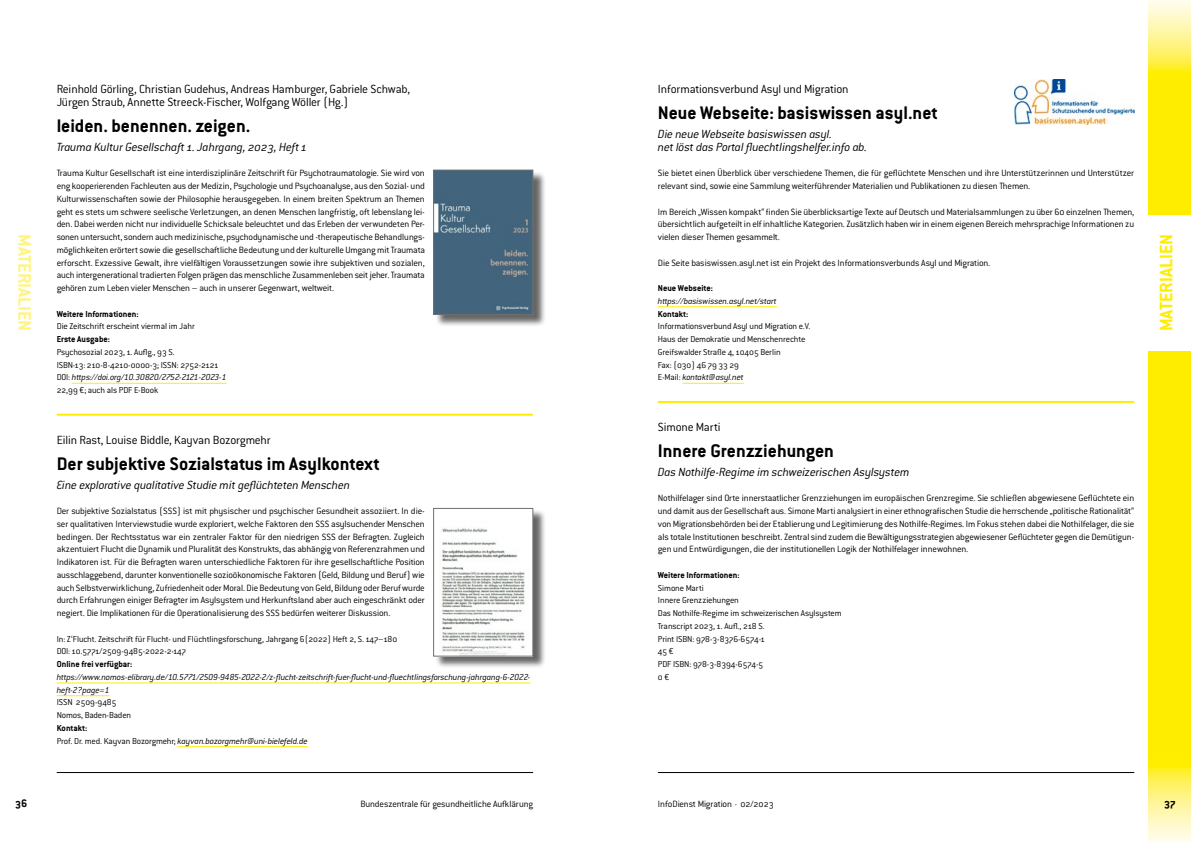
<style>
.page{position:relative;width:1191px;height:842px;background:#fff}
.page>*{position:absolute;margin:0;border:0;box-sizing:border-box;transform-origin:0 0}
.T02_Veranstaltungstitel{font:700 20px "Conduit ITC Pro";color:#000}
.t1{font:700 20px "Conduit ITC Pro";color:#ffed00}
.t2{font:700 20px "Conduit ITC Pro";color:#fff481}
.T03_Beschreibung_der_Veranstaltung{font:italic 300 13px/12.8px "Conduit ITC Pro";letter-spacing:-.015em;color:#000}
.T01_Veranstalter{font:300 13px/12.8px "Conduit ITC Pro";letter-spacing:-.015em;color:#000}
.T01_Veranstalter_2ter{font:300 13px "Conduit ITC Pro";letter-spacing:-.015em;color:#000}
.t3{font:700 12px "Conduit ITC Pro";color:#000}
.T05_Fließtext{font:300 10px/12.8px "Conduit ITC Pro";letter-spacing:-.015em;color:#000;text-align:justify}
.T07_Daten{font:300 9.5px "Conduit ITC Pro";letter-spacing:-.01em;color:#000}
.T07_Daten-2{font:italic 300 9.5px/12.7px "Conduit ITC Pro";letter-spacing:-.015em;color:#000}
.T07_Daten-3{font:700 9.5px "Conduit ITC Pro";color:#000}
.s1{font-style:normal}
</style>
<div class="page">
<div style="left:1148px;top:79px;width:43px;height:678px;background:#ffed00"></div>
<svg style="left:1148px;top:757px;width:43px;height:85px;background:#fff482"></svg>
<svg style="left:1148px;top:0;width:43px;height:79px;background:#fff485"></svg>
<hr style="left:658px;top:772px;width:476px;height:1px;background:#000">
<hr style="left:57px;top:772px;width:476px;height:1px;background:#000">
<div style="left:1148px;top:215px;width:43px;height:135px;background:#fff"></div>
<hr style="left:658px;top:306px;width:119px;height:1px;background:#ffed00">
<hr style="left:682px;top:383px;width:62px;height:1px;background:#ffed00">
<hr style="left:658px;top:401px;width:476px;height:2px;background:#ffed00">
<hr style="left:72px;top:383px;width:154px;height:1px;background:#ffed00">
<hr style="left:57px;top:414px;width:476px;height:2px;background:#ffed00">
<hr style="left:57px;top:683px;width:473px;height:1px;background:#ffed00">
<hr style="left:57px;top:695px;width:53px;height:1px;background:#ffed00">
<hr style="left:178px;top:746px;width:130px;height:1px;background:#ffed00">
<div style="left:435px;top:509px;width:111px;height:160px;background:#000;opacity:.6"></div>
<img style="left:435px;top:510px;width:96px;height:144px">
<div style="left:433px;top:508px;width:100px;height:148px;border:1px solid #6f6f6e"></div>
<div style="left:435px;top:171px;width:111px;height:156px;background:#000;opacity:.6"></div>
<img style="left:435px;top:172px;width:96px;height:141px">
<div style="left:433px;top:170px;width:100px;height:145px;border:1px solid #6f6f6e"></div>
<img style="left:1014px;top:79px;width:120px;height:45px">
<h1 class="t2" style="left:36px;top:234px;width:99px;rotate:90deg">MATERIALIEN</h1>
<p class="T01_Veranstalter" style="left:57px;top:83px;width:355px">Reinhold Görling, Christian Gudehus, Andreas Hamburger, Gabriele Schwab,<br>Jürgen Straub, Annette Streeck-Fischer, Wolfgang Wöller (Hg.)</p>
<h1 class="T02_Veranstaltungstitel" style="left:57px;top:114px;width:195px">leiden. benennen. zeigen.</h1>
<p class="T03_Beschreibung_der_Veranstaltung" style="left:57px;top:140px;width:252px">Trauma Kultur Gesellschaft 1. Jahrgang, 2023, Heft 1</p>
<p class="T05_Fließtext" style="left:57px;top:167px;width:370px">Trauma Kultur Gesellschaft ist eine interdisziplinäre Zeitschrift für Psychotraumatologie. Sie wird von eng kooperierenden Fachleuten aus der Medizin, Psychologie und Psychoanalyse, aus den Sozial- und Kulturwissenschaften sowie der Philosophie herausgegeben. In einem breiten Spektrum an Themen geht es stets um schwere seelische Verletzungen, an denen Menschen langfristig, oft lebenslang lei&shy;den. Dabei werden nicht nur individuelle Schicksale beleuchtet und das Erleben der verwundeten Per&shy;sonen untersucht, sondern auch medizinische, psychodynamische und -therapeutische Behandlungs&shy;möglichkeiten erörtert sowie die gesellschaftliche Bedeutung und der kulturelle Umgang mit Traumata erforscht. Exzessive Gewalt, ihre vielfältigen Voraussetzungen sowie ihre subjektiven und sozialen, auch intergenerational tradierten Folgen prägen das menschliche Zusammenleben seit jeher. Traumata gehören zum Leben vieler Menschen – auch in unserer Gegenwart, weltweit.</p>
<p class="T07_Daten-3" style="left:57px;top:308px;width:83px">Weitere Informationen:</p>
<p class="T07_Daten" style="left:57px;top:321px;width:140px">Die Zeitschrift erscheint viermal im Jahr</p>
<p class="T07_Daten-3" style="left:57px;top:334px;width:55px">Erste Ausgabe:</p>
<p class="T07_Daten" style="left:57px;top:347px;width:118px">Psychosozial 2023, 1. Auflg., 93 S.</p>
<p class="T07_Daten" style="left:57px;top:359px;width:163px">ISBN-13: 210-8-4210-0000-3; ISSN: 2752-2121</p>
<p class="T07_Daten-2" style="left:57px;top:371px;width:171px"><span class="s1">DOI:</span> https://doi.org/10.30820/2752-2121-2023-1</p>
<p class="T07_Daten" style="left:57px;top:385px;width:103px">22,99 €; auch als PDF E-Book</p>
<p class="T01_Veranstalter_2ter" style="left:57px;top:433px;width:216px">Eilin Rast, Louise Biddle, Kayvan Bozorgmehr</p>
<h1 class="T02_Veranstaltungstitel" style="left:57px;top:452px;width:325px">Der subjektive Sozialstatus im Asylkontext</h1>
<p class="T03_Beschreibung_der_Veranstaltung" style="left:57px;top:478px;width:295px">Eine explorative qualitative Studie mit geflüchteten Menschen</p>
<p class="T05_Fließtext" style="left:57px;top:505px;width:370px">Der subjektive Sozialstatus (SSS) ist mit physischer und psychischer Gesundheit assoziiert. In die&shy;ser qualitativen Interviewstudie wurde exploriert, welche Faktoren den SSS asylsuchender Menschen bedingen. Der Rechtsstatus war ein zentraler Faktor für den niedrigen SSS der Befragten. Zugleich akzentuiert Flucht die Dynamik und Pluralität des Konstrukts, das abhängig von Referenzrahmen und Indikatoren ist. Für die Befragten waren unterschiedliche Faktoren für ihre gesellschaftliche Position ausschlaggebend, darunter konventionelle sozioökonomische Faktoren (Geld, Bildung und Beruf) wie auch Selbstverwirklichung, Zufriedenheit oder Moral. Die Bedeutung von Geld, Bildung oder Beruf wurde durch Erfahrungen einiger Befragter im Asylsystem und Herkunftsland aber auch eingeschränkt oder negiert. Die Implikationen für die Operationalisierung des SSS bedürfen weiterer Diskussion.</p>
<p class="T07_Daten" style="left:57px;top:634px;width:342px">In: Z‘Flucht. Zeitschrift für Flucht- und Flüchtlingsforschung, Jahrgang 6(2022) Heft 2, S. 147–180</p>
<p class="T07_Daten" style="left:57px;top:646px;width:131px">DOI: 10.5771/2509-9485-2022-2-147</p>
<p class="T07_Daten-3" style="left:57px;top:659px;width:77px">Online frei verfügbar:</p>
<p class="T07_Daten-2" style="left:57px;top:671px;width:475px">https://www.nomos-elibrary.de/10.5771/2509-9485-2022-2/z-flucht-zeitschrift-fuer-flucht-und-fluechtlingsforschung-jahrgang-6-2022- heft-2?page=1</p>
<p class="T07_Daten" style="left:57px;top:697px;width:61px">ISSN 2509-9485</p>
<p class="T07_Daten" style="left:57px;top:710px;width:76px">Nomos, Baden-Baden</p>
<p class="T07_Daten-3" style="left:57px;top:722px;width:32px">Kontakt:</p>
<p class="T07_Daten-2" style="left:57px;top:734px;width:253px"><span class="s1">Prof. Dr. med. Kayvan Bozorgmehr;</span> kayvan.bozorgmehr@uni-bielefeld.de</p>
<p class="T01_Veranstalter" style="left:658px;top:83px;width:192px">Informationsverbund Asyl und Migration</p>
<h1 class="T02_Veranstaltungstitel" style="left:658px;top:101px;width:281px">Neue Webseite: basiswissen asyl.net</h1>
<p class="T03_Beschreibung_der_Veranstaltung" style="left:658px;top:128px;width:211px">Die neue Webseite basiswissen asyl.<br>net löst das Portal fluechtlingshelfer.info ab.</p>
<p class="T05_Fließtext" style="left:658px;top:167px;width:478px">Sie bietet einen Überblick über verschiedene Themen, die für geflüchtete Menschen und ihre Unterstützerinnen und Unterstützer relevant sind, sowie eine Sammlung weiterführender Materialien und Publikationen zu diesen Themen.</p>
<p class="T05_Fließtext" style="left:658px;top:205px;width:478px">Im Bereich „Wissen kompakt“ finden Sie überblicksartige Texte auf Deutsch und Materialsammlungen zu über 60 einzelnen Themen, übersichtlich aufgeteilt in elf inhaltliche Kategorien. Zusätzlich haben wir in einem eigenen Bereich mehrsprachige Informationen zu vielen dieser Themen gesammelt.</p>
<p class="T05_Fließtext" style="left:658px;top:256px;width:333px">Die Seite basiswissen.asyl.net ist ein Projekt des Informationsverbunds Asyl und Migration.</p>
<p class="T07_Daten-3" style="left:658px;top:283px;width:57px">Neue Webseite:</p>
<p class="T07_Daten-2" style="left:658px;top:295px;width:120px">https://basiswissen.asyl.net/start</p>
<p class="T07_Daten-3" style="left:658px;top:308px;width:32px">Kontakt:</p>
<p class="T07_Daten" style="left:658px;top:321px;width:153px">Informationsverbund Asyl und Migration e.V.</p>
<p class="T07_Daten" style="left:658px;top:334px;width:149px">Haus der Demokratie und Menschenrechte</p>
<p class="T07_Daten" style="left:658px;top:347px;width:124px">Greifswalder Straße 4, 10405 Berlin</p>
<p class="T07_Daten" style="left:658px;top:359px;width:83px">Fax: (030) 46 79 33 29</p>
<p class="T07_Daten-2" style="left:658px;top:371px;width:87px"><span class="s1">E-Mail:</span> kontakt@asyl.net</p>
<p class="T01_Veranstalter_2ter" style="left:658px;top:420px;width:64px">Simone Marti</p>
<h1 class="T02_Veranstaltungstitel" style="left:658px;top:439px;width:178px">Innere Grenzziehungen</h1>
<p class="T03_Beschreibung_der_Veranstaltung" style="left:658px;top:466px;width:253px">Das Nothilfe-Regime im schweizerischen Asylsystem</p>
<p class="T05_Fließtext" style="left:658px;top:492px;width:478px">Nothilfelager sind Orte innerstaatlicher Grenzziehungen im europäischen Grenzregime. Sie schließen abgewiesene Geflüchtete ein und damit aus der Gesellschaft aus. Simone Marti analysiert in einer ethnografischen Studie die herrschende „politische Rationalität“ von Migrationsbehörden bei der Etablierung und Legitimierung des Nothilfe-Regimes. Im Fokus stehen dabei die Nothilfelager, die sie als totale Institutionen beschreibt. Zentral sind zudem die Bewältigungsstrategien abgewiesener Geflüchteter gegen die Demütigun&shy;gen und Entwürdigungen, die der institutionellen Logik der Nothilfelager innewohnen.</p>
<p class="T07_Daten-3" style="left:658px;top:569px;width:83px">Weitere Informationen:</p>
<p class="T07_Daten" style="left:658px;top:583px;width:47px">Simone Marti</p>
<p class="T07_Daten" style="left:658px;top:595px;width:82px">Innere Grenzziehungen</p>
<p class="T07_Daten" style="left:658px;top:608px;width:185px">Das Nothilfe-Regime im schweizerischen Asylsystem</p>
<p class="T07_Daten" style="left:658px;top:621px;width:107px">Transcript 2023, 1. Aufl., 218 S.</p>
<p class="T07_Daten" style="left:658px;top:634px;width:108px">Print ISBN: 978-3-8376-6574-1</p>
<p class="T07_Daten" style="left:658px;top:646px;width:17px">45 €</p>
<p class="T07_Daten" style="left:658px;top:659px;width:107px">PDF ISBN: 978-3-8394-6574-5</p>
<p class="T07_Daten" style="left:658px;top:672px;width:13px">0 €</p>
<h1 class="t1" style="left:1154px;top:331px;width:99px;rotate:-90deg">MATERIALIEN</h1>
<p class="t3" style="left:15px;top:796px;width:14px">36</p>
<p class="T05_Fließtext" style="left:360px;top:798px;width:174px">Bundeszentrale für gesundheitliche Aufklärung</p>
<p class="T05_Fließtext" style="left:658px;top:798px;width:117px">InfoDienst Migration · 02/2023</p>
<p class="t3" style="left:1164px;top:796px;width:13px">37</p>
</div>
